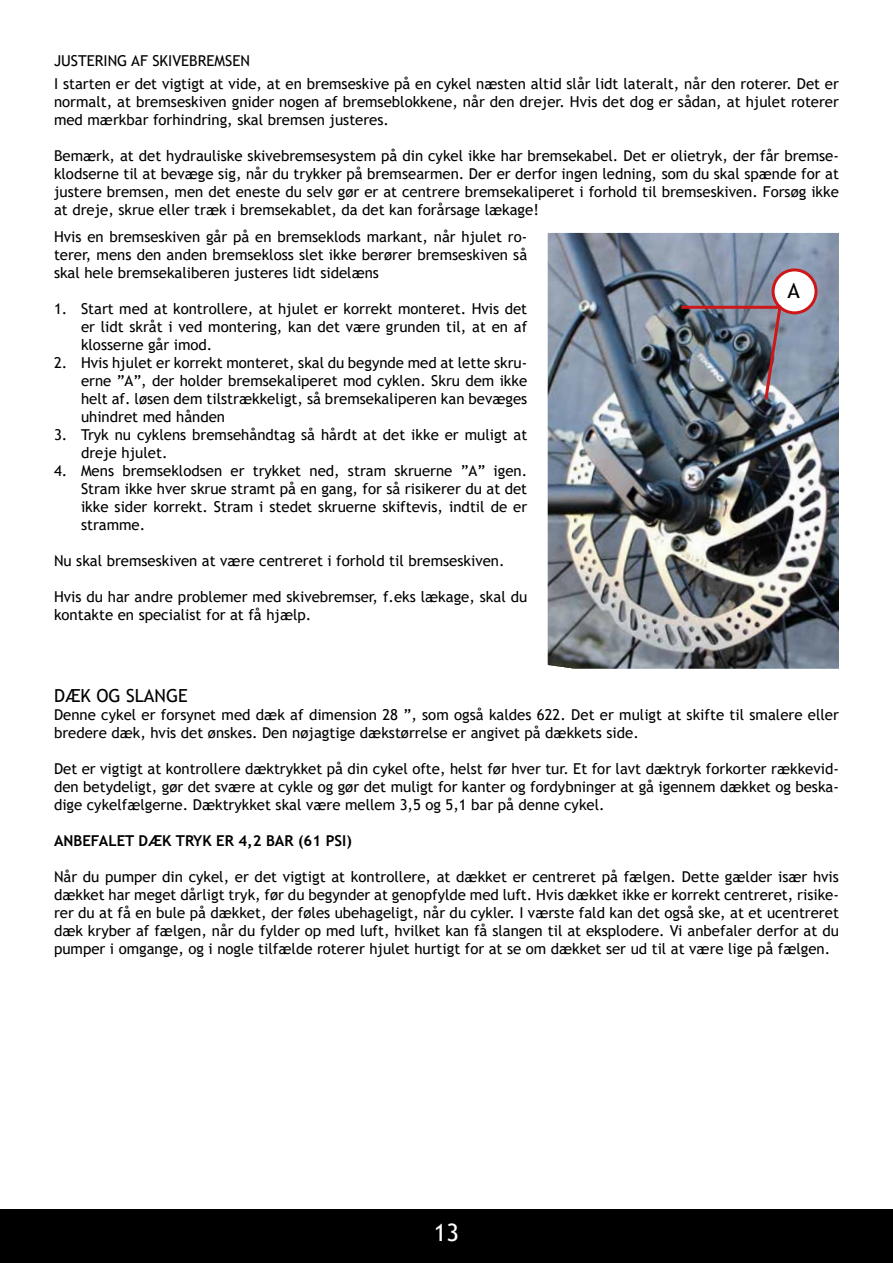
<style>
.page{position:relative;width:893px;height:1263px;background:#fff}
.page>*{position:absolute;margin:0;border:0;box-sizing:border-box;transform-origin:0 0}
.t1{font:24px "Trebuchet MS";color:#fff}
.t2{font:21px "Trebuchet MS";color:#000}
.t3{font:18px "Trebuchet MS";color:#000}
.t4{font:15px/18px "Trebuchet MS";color:#000;text-align:justify}
.t5{font:700 15px "Trebuchet MS";color:#000}
</style>
<div class="page">
<div style="left:0;top:1209px;width:893px;height:54px;background:#000"></div>
<img style="left:548px;top:233px;width:291px;height:436px">
<div style="left:773px;top:270px;width:43px;height:43px;background:#fff;border-radius:50%"></div>
<div style="left:772px;top:268px;width:45px;height:46px;border:3px solid #cd1719;border-radius:50%"></div>
<svg style="left:762px;top:304px;width:21px;height:99px;background:#897986"></svg>
<hr style="left:681px;top:306px;width:100px;height:3px;background:#cd1719">
<p class="t4" style="left:54px;top:50px;width:786px;line-height:22.2px">JUSTERING AF SKIVEBREMSEN<br>I starten er det vigtigt at vide, at en bremseskive på en cykel næsten altid slår lidt lateralt, når den roterer. Det er</p>
<p class="t4" style="left:54px;top:92px;width:786px">normalt, at bremseskiven gnider nogen af bremseblokkene, når den drejer. Hvis det dog er sådan, at hjulet roterer med mærkbar forhindring, skal bremsen justeres.</p>
<p class="t4" style="left:54px;top:146px;width:786px">Bemærk, at det hydrauliske skivebremsesystem på din cykel ikke har bremsekabel. Det er olietryk, der får bremse&shy;klodserne til at bevæge sig, når du trykker på bremsearmen. Der er derfor ingen ledning, som du skal spænde for at justere bremsen, men det eneste du selv gør er at centrere bremsekaliperet i forhold til bremseskiven. Forsøg ikke at dreje, skrue eller træk i bremsekablet, da det kan forårsage lækage!</p>
<p class="t4" style="left:54px;top:228px;width:475px">Hvis en bremseskiven går på en bremseklods markant, når hjulet ro&shy;terer, mens den anden bremsekloss slet ikke berører bremseskiven så skal hele bremsekaliberen justeres lidt sidelæns</p>
<p class="t4" style="left:81px;top:300px;width:448px;text-indent:-27px">1. Start med at kontrollere, at hjulet er korrekt monteret. Hvis det er lidt skråt i ved montering, kan det være grunden til, at en af klosserne går imod.</p>
<p class="t4" style="left:81px;top:354px;width:448px;text-indent:-27px">2. Hvis hjulet er korrekt monteret, skal du begynde med at lette skru&shy;erne ”A”, der holder bremsekaliperet mod cyklen. Skru dem ikke helt af. løsen dem tilstrækkeligt, så bremsekaliperen kan bevæges uhindret med hånden</p>
<p class="t4" style="left:81px;top:426px;width:448px;text-indent:-27px">3. Tryk nu cyklens bremsehåndtag så hårdt at det ikke er muligt at dreje hjulet.</p>
<p class="t4" style="left:81px;top:462px;width:448px;text-indent:-27px">4. Mens bremseklodsen er trykket ned, stram skruerne ”A” igen.<br>Stram ikke hver skrue stramt på en gang, for så risikerer du at det ikke sider korrekt. Stram i stedet skruerne skiftevis, indtil de er stramme.</p>
<p class="t4" style="left:54px;top:552px;width:452px">Nu skal bremseskiven at være centreret i forhold til bremseskiven.</p>
<p class="t4" style="left:54px;top:588px;width:475px">Hvis du har andre problemer med skivebremser, f.eks lækage, skal du kontakte en specialist for at få hjælp.</p>
<h2 class="t2" style="left:787px;top:277px;width:14px">A</h2>
<p class="t3" style="left:54px;top:684px;width:135px">DÆK OG SLANGE</p>
<p class="t4" style="left:54px;top:706px;width:786px">Denne cykel er forsynet med dæk af dimension 28 ”, som også kaldes 622. Det er muligt at skifte til smalere eller bredere dæk, hvis det ønskes. Den nøjagtige dækstørrelse er angivet på dækkets side.</p>
<p class="t4" style="left:54px;top:760px;width:786px">Det er vigtigt at kontrollere dæktrykket på din cykel ofte, helst før hver tur. Et for lavt dæktryk forkorter rækkevid&shy;den betydeligt, gør det svære at cykle og gør det muligt for kanter og fordybninger at gå igennem dækket og beska&shy;dige cykelfælgerne. Dæktrykket skal være mellem 3,5 og 5,1 bar på denne cykel.</p>
<p class="t5" style="left:54px;top:831px;width:299px">ANBEFALET DÆK TRYK ER 4,2 BAR (61 PSI)</p>
<p class="t4" style="left:54px;top:868px;width:786px">Når du pumper din cykel, er det vigtigt at kontrollere, at dækket er centreret på fælgen. Dette gælder især hvis dækket har meget dårligt tryk, før du begynder at genopfylde med luft. Hvis dækket ikke er korrekt centreret, risike&shy;rer du at få en bule på dækket, der føles ubehageligt, når du cykler. I værste fald kan det også ske, at et ucentreret dæk kryber af fælgen, når du fylder op med luft, hvilket kan få slangen til at eksplodere. Vi anbefaler derfor at du pumper i omgange, og i nogle tilfælde roterer hjulet hurtigt for at se om dækket ser ud til at være lige på fælgen.</p>
<h1 class="t1" style="left:434px;top:1217px;width:27px">13</h1>
</div>
